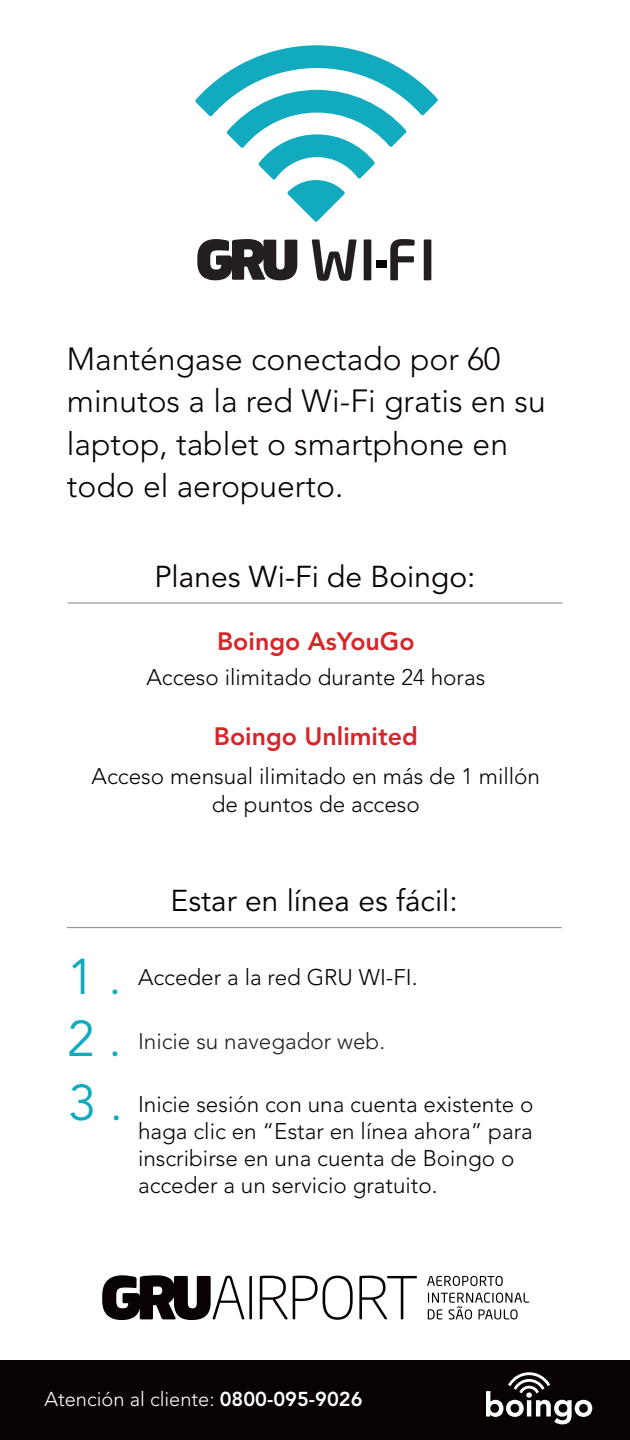
<style>
.page{position:relative;width:630px;height:1440px;background:#fff}
.page>*{position:absolute;margin:0;border:0;box-sizing:border-box;transform-origin:0 0}
.t1{font:50px "Avenir LT Std";color:#12aabf}
.t2{font:300 32px/42.5px "Avenir LT Std";color:#080302}
.t3{font:30px "Avenir LT Std";color:#080302}
.t4{font:800 25px "Avenir LT Std";color:#d52629}
.t5{font:300 22.5px/27px "Avenir LT Std";color:#080302}
.t6{font:300 22.5px "Avenir LT Std";color:#231f20}
.t7{font:300 20px "Avenir LT Std";color:#fff}
.s1{font-size:45px}
.s2{font-weight:800}
</style>
<div class="page">
<div style="left:0;top:1361px;width:630px;height:79px;background:#080302"></div>
<hr style="left:68px;top:602px;width:494px;height:2px;background:#555862">
<hr style="left:67px;top:927px;width:495px;height:1px;background:#555862">
<svg style="left:486px;top:1372px;width:106px;height:52px"></svg>
<svg style="left:260px;top:1276px;width:93px;height:44px"></svg>
<svg style="left:102px;top:1275px;width:143px;height:45px"></svg>
<svg style="left:359px;top:1276px;width:58px;height:43px"></svg>
<hr style="left:249px;top:1276px;width:3px;height:43px;background:#080302">
<svg style="left:427px;top:1276px;width:24px;height:10px"></svg>
<svg style="left:453px;top:1276px;width:7px;height:10px"></svg>
<div style="left:454px;top:1277px;width:5px;height:8px;background:#fff;border-radius:3px"></div>
<svg style="left:462px;top:1276px;width:32px;height:10px"></svg>
<svg style="left:496px;top:1276px;width:7px;height:10px"></svg>
<div style="left:497px;top:1277px;width:5px;height:8px;background:#fff;border-radius:3px"></div>
<svg style="left:428px;top:1293px;width:101px;height:26px"></svg>
<svg style="left:197px;top:239px;width:100px;height:41px"></svg>
<svg style="left:312px;top:239px;width:44px;height:42px"></svg>
<svg style="left:364px;top:239px;width:7px;height:41px"></svg>
<svg style="left:390px;top:239px;width:25px;height:41px"></svg>
<svg style="left:424px;top:239px;width:7px;height:41px"></svg>
<div style="left:377px;top:260px;width:10px;height:8px;background:#040503"></div>
<svg style="left:195px;top:45px;width:243px;height:177px"></svg>
<p class="t2" style="left:67px;top:337px;width:481px">Manténgase conectado por 60 minutos a la red Wi-Fi gratis en su laptop, tablet o smartphone en todo el aeropuerto.</p>
<p class="t3" style="left:154px;top:560px;width:323px">Planes Wi-Fi de Boingo:</p>
<p class="t4" style="left:217px;top:627px;width:199px">Boingo AsYouGo</p>
<p class="t5" style="left:146px;top:664px;width:340px">Acceso ilimitado durante 24 horas</p>
<p class="t4" style="left:214px;top:722px;width:206px">Boingo Unlimited</p>
<p class="t5" style="left:92px;top:763px;width:450px;text-align:center">Acceso mensual ilimitado en más de 1 millón de puntos de acceso</p>
<p class="t1" style="left:67px;top:948px;width:56px">1 <span class="s1">.</span></p>
<p class="t1" style="left:67px;top:1010px;width:56px">2 <span class="s1">.</span></p>
<p class="t1" style="left:68px;top:1074px;width:56px">3 <span class="s1">.</span></p>
<p class="t3" style="left:171px;top:884px;width:289px">Estar en línea es fácil:</p>
<p class="t5" style="left:138px;top:963px;width:281px">Acceder a la red GRU WI-FI.</p>
<p class="t6" style="left:138px;top:1028px;width:249px">Inicie su navegador web.</p>
<p class="t5" style="left:138px;top:1091px;width:397px">Inicie sesión con una cuenta existente o haga clic en “Estar en línea ahora” para inscribirse en una cuenta de Boingo o acceder a un servicio gratuito.</p>
<p class="t7" style="left:44px;top:1387px;width:320px">Atención al cliente: <span class="s2">0800-095-9026</span></p>
</div>
